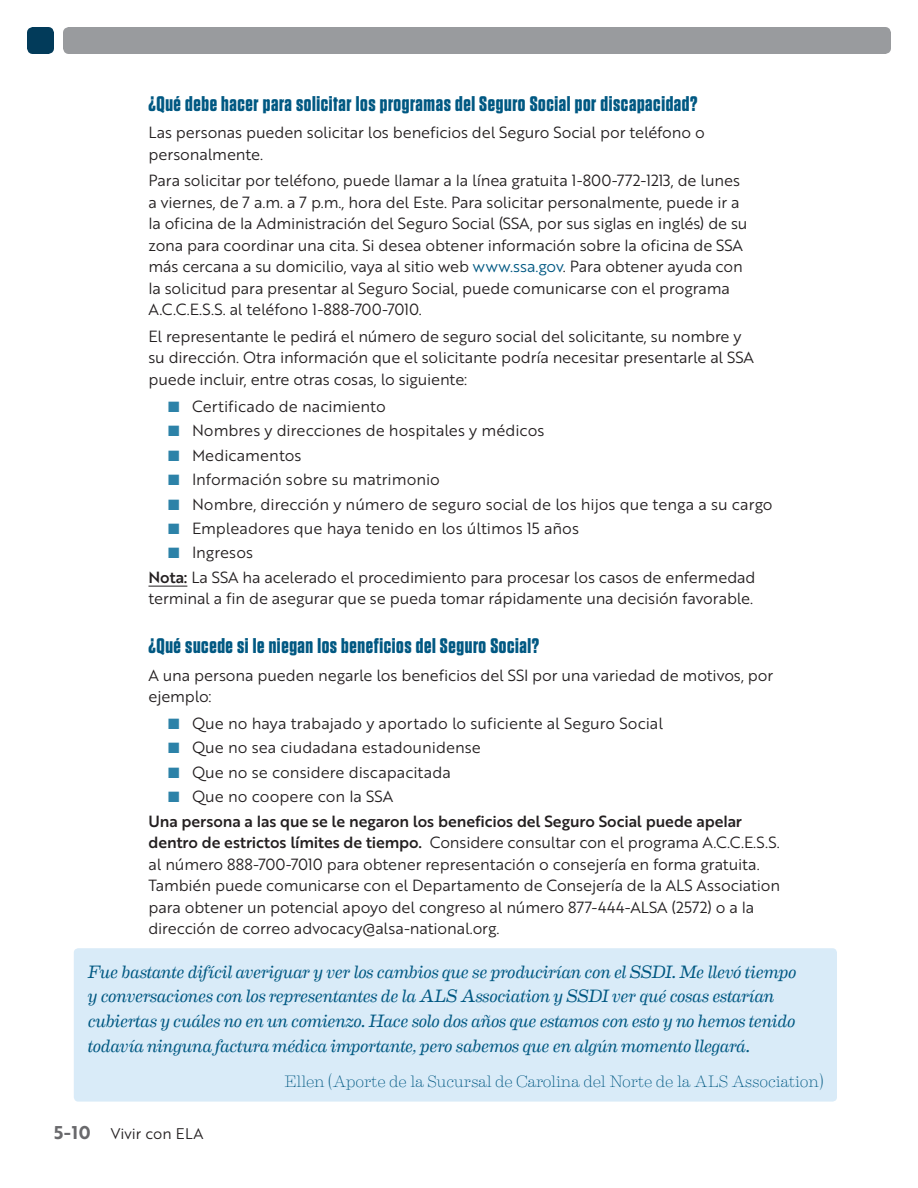
<style>
.page{position:relative;width:918px;height:1188px;background:#fff}
.page>*{position:absolute;margin:0;border:0;box-sizing:border-box;transform-origin:0 0}
.t1{font:700 21px "Tungsten";letter-spacing:.03em;color:#005882}
.t2{font:italic 18px/24.8px "Eames Century Modern";letter-spacing:-.015em;color:#005882}
.t3{font:18px "Brother 1816 Bold";color:#69696c}
.t4{font:100 16.5px "Eames Century Modern";letter-spacing:-.01em;color:#005882}
.t5{font:15.75px/21.5px "Brother 1816 Book";letter-spacing:-.005em;color:#231f20}
.t6{font:15.75px "Brother 1816 Medium";letter-spacing:-.005em;color:#231f20}
.t7{font:15px "Brother 1816 Book";color:#231f20}
.s1{color:#005882}
.s2{color:#2c82a8}
.s3{font-family:"Brother 1816 Medium"}
</style>
<div class="page">
<div style="left:63px;top:27px;width:828px;height:27px;background:#999b9e;border-radius:6px"></div>
<div style="left:27px;top:27px;width:27px;height:27px;background:#023b5a;border-radius:6px"></div>
<div style="left:74px;top:948px;width:763px;height:154px;background:#d9ebf8;border-radius:4px"></div>
<hr style="left:148px;top:586px;width:39px;height:1px;background:#231f20">
<h1 class="t1" style="left:148px;top:92px;width:551px">¿Qué debe hacer para solicitar los programas del Seguro Social por discapacidad?</h1>
<p class="t5" style="left:148px;top:121px;width:558px">Las personas pueden solicitar los beneficios del Seguro Social por teléfono o personalmente.</p>
<p class="t5" style="left:148px;top:169px;width:601px">Para solicitar por teléfono, puede llamar a la línea gratuita 1-800-772-1213, de lunes a viernes, de 7 a.m. a 7 p.m., hora del Este. Para solicitar personalmente, puede ir a la oficina de la Administración del Seguro Social (SSA, por sus siglas en inglés) de su zona para coordinar una cita. Si desea obtener información sobre la oficina de SSA más cercana a su domicilio, vaya al sitio web <span class="s1">www.ssa.gov</span>. Para obtener ayuda con la solicitud para presentar al Seguro Social, puede comunicarse con el programa A.C.C.E.S.S. al teléfono 1-888-700-7010.</p>
<p class="t5" style="left:148px;top:325px;width:607px">El representante le pedirá el número de seguro social del solicitante, su nombre y su dirección. Otra información que el solicitante podría necesitar presentarle al SSA puede incluir, entre otras cosas, lo siguiente:</p>
<p class="t5" style="left:168px;top:395px;width:219px"><span class="s2">■</span> Certificado de nacimiento</p>
<p class="t5" style="left:168px;top:419px;width:378px"><span class="s2">■</span> Nombres y direcciones de hospitales y médicos</p>
<p class="t5" style="left:168px;top:444px;width:135px"><span class="s2">■</span> Medicamentos</p>
<p class="t5" style="left:168px;top:468px;width:274px"><span class="s2">■</span> Información sobre su matrimonio</p>
<p class="t5" style="left:168px;top:493px;width:606px"><span class="s2">■</span> Nombre, dirección y número de seguro social de los hijos que tenga a su cargo</p>
<p class="t5" style="left:168px;top:517px;width:413px"><span class="s2">■</span> Empleadores que haya tenido en los últimos 15 años</p>
<p class="t5" style="left:149px;top:540px;width:609px;line-height:24.5px;text-indent:19px"><span class="s2">■</span> Ingresos<br><span class="s3">Nota:</span> La SSA ha acelerado el procedimiento para procesar los casos de enfermedad</p>
<p class="t5" style="left:149px;top:587px;width:605px">terminal a fin de asegurar que se pueda tomar rápidamente una decisión favorable.</p>
<h1 class="t1" style="left:148px;top:635px;width:392px">¿Qué sucede si le niegan los beneficios del Seguro Social?</h1>
<p class="t5" style="left:148px;top:664px;width:626px">A una persona pueden negarle los beneficios del SSI por una variedad de motivos, por ejemplo:</p>
<p class="t5" style="left:168px;top:712px;width:497px"><span class="s2">■</span> Que no haya trabajado y aportado lo suficiente al Seguro Social</p>
<p class="t5" style="left:168px;top:736px;width:314px"><span class="s2">■</span> Que no sea ciudadana estadounidense</p>
<p class="t5" style="left:168px;top:761px;width:284px"><span class="s2">■</span> Que no se considere discapacitada</p>
<p class="t5" style="left:168px;top:785px;width:227px"><span class="s2">■</span> Que no coopere con la SSA</p>
<p class="t6" style="left:149px;top:809px;width:595px">Una persona a las que se le negaron los beneficios del Seguro Social puede apelar</p>
<p class="t5" style="left:149px;top:831px;width:633px"><span class="s3">dentro de estrictos límites de tiempo.</span> Considere consultar con el programa A.C.C.E.S.S. al número 888-700-7010 para obtener representación o consejería en forma gratuita.<br>También puede comunicarse con el Departamento de Consejería de la ALS Association para obtener un potencial apoyo del congreso al número 877-444-ALSA (2572) o a la dirección de correo advocacy@alsa-national.org.</p>
<p class="t2" style="left:88px;top:958px;width:710px">Fue bastante difícil averiguar y ver los cambios que se producirían con el SSDI. Me llevó tiempo y conversaciones con los representantes de la ALS Association y SSDI ver qué cosas estarían cubiertas y cuáles no en un comienzo. Hace solo dos años que estamos con esto y no hemos tenido todavía ninguna factura médica importante, pero sabemos que en algún momento llegará.</p>
<p class="t4" style="left:285px;top:1069px;width:540px">Ellen (Aporte de la Sucursal de Carolina del Norte de la ALS Association)</p>
<p class="t3" style="left:54px;top:1119px;width:38px">5-10</p>
<p class="t7" style="left:111px;top:1122px;width:94px">Vivir con ELA</p>
</div>
